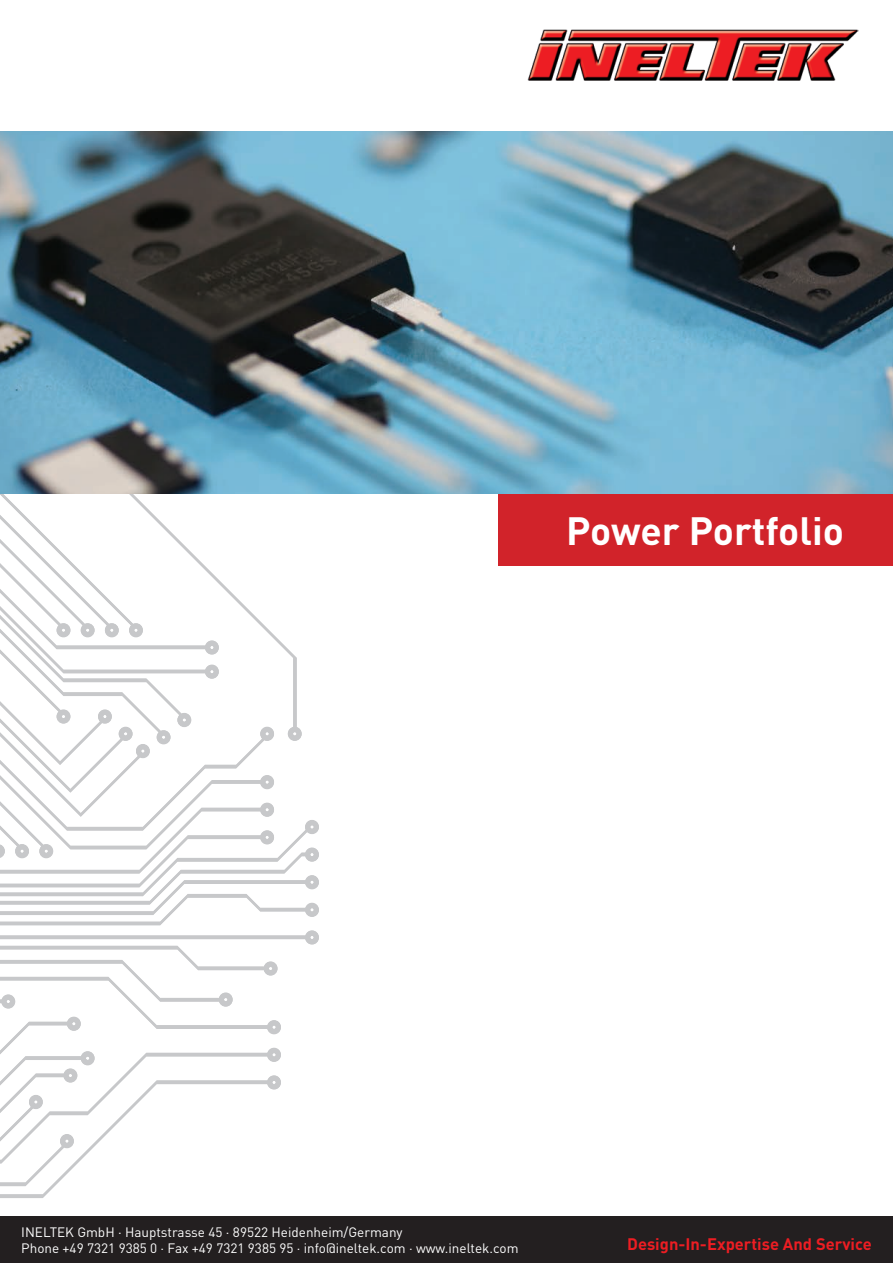
<style>
.page{position:relative;width:893px;height:1263px;background:#fff}
.page>*{position:absolute;margin:0;border:0;box-sizing:border-box;transform-origin:0 0}
.t1{font:700 39px "DINOT";color:#fff}
.t2{font:700 16.5px "DINOT";color:#ed1d23}
.t3{font:13.5px/16.2px "DINOT";color:#fff}
</style>
<div class="page">
<svg style="left:0;top:946px;width:281px;height:252px"></svg>
<svg style="left:0;top:994px;width:95px;height:192px"></svg>
<svg style="left:0;top:660px;width:319px;height:284px"></svg>
<svg style="left:0;top:817px;width:53px;height:46px"></svg>
<svg style="left:0;top:493px;width:219px;height:186px"></svg>
<svg style="left:0;top:544px;width:191px;height:273px"></svg>
<div style="left:497px;top:493px;width:396px;height:73px;background:#d1232a"></div>
<div style="left:0;top:1216px;width:893px;height:47px;background:#231f20"></div>
<img style="left:527px;top:30px;width:332px;height:51px">
<img style="left:0;top:132px;width:893px;height:361px">
<h1 class="t1" style="left:566px;top:505px;width:279px">Power Portfolio</h1>
<p class="t3" style="left:21px;top:1223px;width:499px">INELTEK GmbH · Hauptstrasse 45 · 89522 Heidenheim/Germany<br>Phone +49 7321 9385 0 · Fax +49 7321 9385 95 · info@ineltek.com · www.ineltek.com</p>
<p class="t2" style="left:627px;top:1233px;width:246px">Design-In-Expertise And Service</p>
</div>
